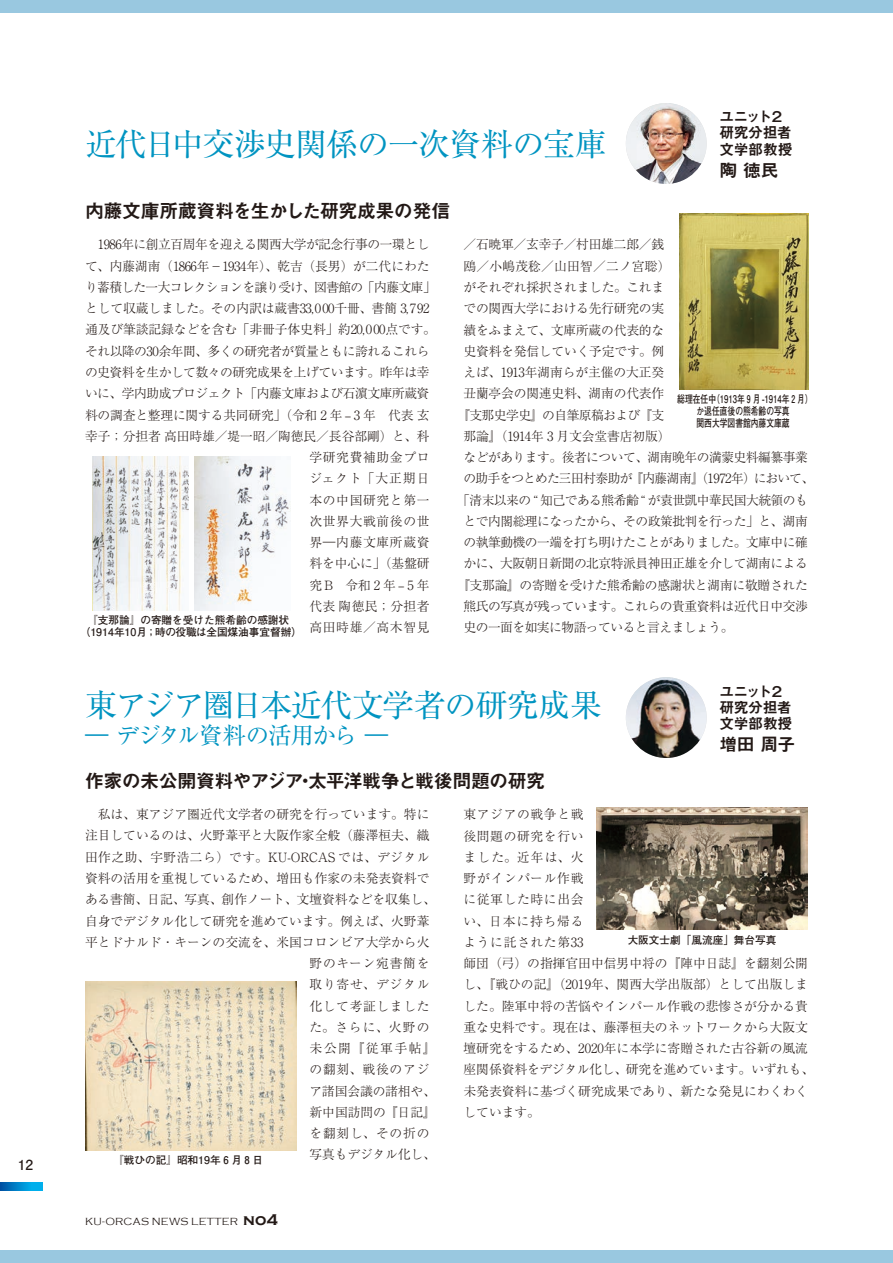
<style>
.page{position:relative;width:893px;height:1263px;background:#fff}
.page>*{position:absolute;margin:0;border:0;box-sizing:border-box;transform-origin:0 0}
.t1{font:31.95px "Ryumin Pr 6";letter-spacing:-.04em;color:#0094c1}
.t2{font:23.4px "Ryumin Pr 6";letter-spacing:-.06em;color:#0094c1}
.t3{font:19.2px "Midashi Go Pro MB31";letter-spacing:-.04em;color:#231916}
.t4{font:17.85px "Midashi Go Pro MB31";color:#231916}
.t5{font:14.85px/16.5px "Midashi Go Pro MB31";letter-spacing:-.035em;color:#231916}
.t6{font:700 13.8px "Futo Go B101 Pr 6";color:#231916}
.t7{font:300 12.75px/21.3px "Ryumin Pr 6";letter-spacing:-.005em;color:#231916}
.t8{font:300 12.75px "Ryumin Pr 6";letter-spacing:-.035em;color:#231916}
.t9{font:300 12.75px "Ryumin Pr 6";letter-spacing:-.04em;color:#231916}
.t10{font:300 12.75px "Ryumin Pr 6";letter-spacing:.05em;color:#231916}
.t11{font:300 12.75px "Ryumin Pr 6";letter-spacing:.035em;color:#231916}
.t12{font:300 12.75px "Ryumin Pr 6";letter-spacing:-.055em;color:#231916}
.t13{font:300 12.75px "Ryumin Pr 6";letter-spacing:.065em;color:#231916}
.t14{font:300 12.75px "Ryumin Pr 6";letter-spacing:.015em;color:#231916}
.t15{font:300 12.75px "Ryumin Pr 6";letter-spacing:.06em;color:#231916}
.t16{font:300 12.75px "Ryumin Pr 6";letter-spacing:.075em;color:#231916}
.t17{font:700 10.65px/11.7px "Futo Go B101 Pr 6";color:#231916;text-align:center}
.t18{font:700 10.65px/11.7px "Futo Go B101 Pr 6";color:#231916;text-align:center;scale:.73 1}
.t19{font:300 10.65px "Copperplate Gothic";letter-spacing:.035em;color:#231916}
.s1{font-weight:700;font-size:15.9px}
</style>
<div class="page">
<div style="left:0;top:0;width:893px;height:13px;background:#99c8e0"></div>
<div style="left:0;top:1250px;width:893px;height:13px;background:#99c8e0"></div>
<img style="left:626px;top:103px;width:81px;height:81px;border-radius:40px">
<img style="left:626px;top:677px;width:81px;height:81px;border-radius:40px">
<img style="left:93px;top:456px;width:96px;height:154px">
<img style="left:85px;top:981px;width:212px;height:169px">
<img style="left:596px;top:808px;width:212px;height:122px">
<img style="left:194px;top:456px;width:96px;height:154px">
<img style="left:679px;top:213px;width:130px;height:176px">
<svg style="left:0;top:1182px;width:43px;height:9px"></svg>
<p class="t6" style="left:18px;top:1154px;width:17px">12</p>
<h1 class="t1" style="left:85px;top:119px;width:524px">近代日中交渉史関係の一次資料の宝庫</h1>
<p class="t5" style="left:719px;top:106px;width:75px">ユニット２研究分担者文学部教授</p>
<h3 class="t4" style="left:719px;top:156px;width:61px">陶 徳民</h3>
<h3 class="t3" style="left:85px;top:195px;width:367px">内藤文庫所蔵資料を生かした研究成果の発信</h3>
<p class="t8" style="left:98px;top:235px;width:333px">1986年に創立百周年を迎える関西大学が記念行事の一環とし</p>
<p class="t7" style="left:85px;top:254px;width:346px">て、内藤湖南（1866年－1934年）、乾吉（長男）が二代にわた</p>
<p class="t12" style="left:85px;top:277px;width:352px">り蓄積した一大コレクションを譲り受け、図書館の「内藤文庫」</p>
<p class="t7" style="left:85px;top:297px;width:346px">として収蔵しました。その内訳は蔵書33,000千冊、書簡 3,792</p>
<p class="t7" style="left:85px;top:318px;width:352px">通及び筆談記録などを含む「非冊子体史料」約20,000点です。</p>
<p class="t8" style="left:85px;top:341px;width:346px">それ以降の30余年間、多くの研究者が質量ともに誇れるこれら</p>
<p class="t8" style="left:85px;top:362px;width:346px">の史資料を生かして数々の研究成果を上げています。昨年は幸</p>
<p class="t8" style="left:85px;top:383px;width:346px">いに、学内助成プロジェクト「内藤文庫および石濵文庫所蔵資</p>
<p class="t7" style="left:85px;top:403px;width:346px">料の調査と整理に関する共同研究」（令和 2 年 ‒ 3 年　代表 玄</p>
<p class="t7" style="left:85px;top:425px;width:346px">幸子；分担者 高田時雄／堤一昭／陶徳民／長谷部剛）と、科</p>
<p class="t10" style="left:309px;top:447px;width:122px">学研究費補助金プロ</p>
<p class="t16" style="left:309px;top:468px;width:121px">ジェクト「大正期日</p>
<p class="t10" style="left:309px;top:490px;width:122px">本の中国研究と第一</p>
<p class="t10" style="left:309px;top:511px;width:122px">次世界大戦前後の世</p>
<p class="t10" style="left:309px;top:532px;width:122px">界―内藤文庫所蔵資</p>
<p class="t7" style="left:309px;top:552px;width:121px">料を中心に」（基盤研</p>
<p class="t7" style="left:309px;top:573px;width:134px">究B　令和2年‒5年　</p>
<p class="t7" style="left:309px;top:595px;width:121px">代表 陶徳民；分担者</p>
<p class="t10" style="left:309px;top:617px;width:122px">高田時雄／高木智見</p>
<p class="t17" style="left:80px;top:614px;width:224px">『支那論』の寄贈を受けた熊希齡の感謝状（1914年10月；時の役職は全国煤油事宜督辦）</p>
<p class="t7" style="left:463px;top:233px;width:202px">／石暁軍／玄幸子／村田雄二郎／銭</p>
<p class="t14" style="left:463px;top:256px;width:209px">鴎／小嶋茂稔／山田智／二ノ宮聡）</p>
<p class="t7" style="left:463px;top:276px;width:202px">がそれぞれ採択されました。これま</p>
<p class="t7" style="left:463px;top:297px;width:202px">での関西大学における先行研究の実</p>
<p class="t7" style="left:463px;top:318px;width:202px">績をふまえて、文庫所蔵の代表的な</p>
<p class="t7" style="left:463px;top:340px;width:202px">史資料を発信していく予定です。例</p>
<p class="t7" style="left:463px;top:361px;width:202px">えば、1913年湖南らが主催の大正癸</p>
<p class="t7" style="left:463px;top:382px;width:202px">丑蘭亭会の関連史料、湖南の代表作</p>
<p class="t9" style="left:457px;top:405px;width:209px">『支那史学史』の自筆原稿および『支</p>
<p class="t7" style="left:463px;top:425px;width:209px">那論』（1914年 3 月文会堂書店初版）</p>
<p class="t8" style="left:463px;top:447px;width:346px">などがあります。後者について、湖南晩年の満蒙史料編纂事業</p>
<p class="t9" style="left:463px;top:469px;width:352px">の助手をつとめた三田村泰助が『内藤湖南』（1972年）において、</p>
<p class="t8" style="left:457px;top:490px;width:352px">「清末以来の “ 知己である熊希齢 “ が袁世凱中華民国大統領のも</p>
<p class="t8" style="left:463px;top:511px;width:346px">とで内閣総理になったから、その政策批判を行った」と、湖南</p>
<p class="t8" style="left:463px;top:532px;width:346px">の執筆動機の一端を打ち明けたことがありました。文庫中に確</p>
<p class="t8" style="left:463px;top:554px;width:346px">かに、大阪朝日新聞の北京特派員神田正雄を介して湖南による</p>
<p class="t7" style="left:457px;top:573px;width:352px">『支那論』の寄贈を受けた熊希齢の感謝状と湖南に敬贈された</p>
<p class="t8" style="left:463px;top:596px;width:346px">熊氏の写真が残っています。これらの貴重資料は近代日中交渉</p>
<p class="t9" style="left:463px;top:617px;width:271px">史の一面を如実に物語っていると言えましょう。</p>
<p class="t18" style="left:677px;top:393px;width:187px">総理在任中（1913年 9 月 -1914年 2 月）か退任直後の熊希齢の写真<br>関西大学図書館内藤文庫蔵</p>
<h1 class="t1" style="left:85px;top:680px;width:518px">東アジア圏日本近代文学者の研究成果</h1>
<h2 class="t2" style="left:85px;top:716px;width:305px">― デジタル資料の活用から ―</h2>
<p class="t5" style="left:719px;top:681px;width:75px;line-height:15.9px">ユニット２研究分担者文学部教授</p>
<h3 class="t4" style="left:719px;top:730px;width:77px">増田 周子</h3>
<h3 class="t3" style="left:85px;top:765px;width:462px">作家の未公開資料やアジア・太平洋戦争と戦後問題の研究</h3>
<p class="t7" style="left:98px;top:803px;width:333px">私は、東アジア圏近代文学者の研究を行っています。特に</p>
<p class="t7" style="left:85px;top:824px;width:346px">注目しているのは、火野葦平と大阪作家全般（藤澤桓夫、織</p>
<p class="t11" style="left:85px;top:847px;width:346px">田作之助、宇野浩二ら）です。KU-ORCAS では、デジタル</p>
<p class="t7" style="left:85px;top:867px;width:346px">資料の活用を重視しているため、増田も作家の未発表資料で</p>
<p class="t7" style="left:85px;top:888px;width:352px">ある書簡、日記、写真、創作ノート、文壇資料などを収集し、</p>
<p class="t7" style="left:85px;top:909px;width:346px">自身でデジタル化して研究を進めています。例えば、火野葦</p>
<p class="t7" style="left:85px;top:931px;width:346px">平とドナルド・キーンの交流を、米国コロンビア大学から火</p>
<p class="t15" style="left:309px;top:953px;width:121px">野のキーン宛書簡を</p>
<p class="t13" style="left:309px;top:974px;width:121px">取り寄せ、デジタル</p>
<p class="t10" style="left:309px;top:996px;width:122px">化して考証しました</p>
<p class="t7" style="left:309px;top:1016px;width:121px">た。さらに、火野の</p>
<p class="t7" style="left:309px;top:1037px;width:128px">未公開『従軍手帖』</p>
<p class="t13" style="left:309px;top:1059px;width:121px">の翻刻、戦後のアジ</p>
<p class="t7" style="left:309px;top:1079px;width:128px">ア諸国会議の諸相や、</p>
<p class="t7" style="left:309px;top:1101px;width:128px">新中国訪問の『日記』</p>
<p class="t13" style="left:309px;top:1123px;width:121px">を翻刻し、その折の</p>
<p class="t7" style="left:309px;top:1143px;width:128px">写真もデジタル化し、</p>
<p class="t7" style="left:463px;top:803px;width:352px">東アジアの戦争と戦<br>後問題の研究を行い<br>ました。近年は、火<br>野がインパール作戦<br>に従軍した時に出会<br>い、日本に持ち帰る<br>ように託された第33<br>師団（弓）の指揮官田中信男中将の『陣中日誌』を翻刻公開し、『戦ひの記』（2019年、関西大学出版部）として出版しました。陸軍中将の苦悩やインパール作戦の悲惨さが分かる貴重な史料です。現在は、藤澤桓夫のネットワークから大阪文壇研究をするため、2020年に本学に寄贈された古谷新の風流座関係資料をデジタル化し、研究を進めています。いずれも、未発表資料に基づく研究成果であり、新たな発見にわくわくしています。</p>
<p class="t17" style="left:628px;top:934px;width:150px">大阪文士劇「風流座」舞台写真</p>
<p class="t17" style="left:113px;top:1153px;width:152px">『戦ひの記』昭和19年 6 月 8 日</p>
<p class="t19" style="left:85px;top:1216px;width:194px">KU-ORCAS NEWS LETTER <span class="s1">no4</span></p>
</div>
